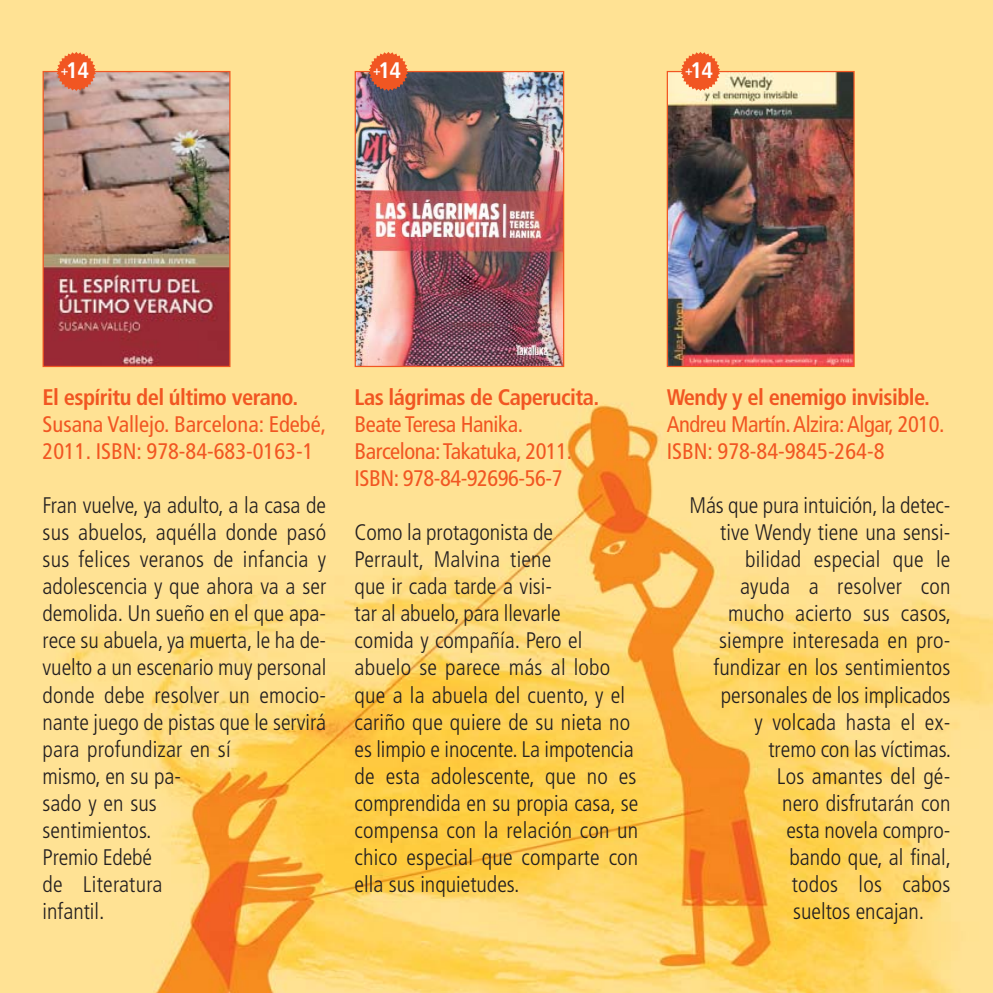
<style>
.page{position:relative;width:993px;height:993px;background:#fff}
.page>*{position:absolute;margin:0;border:0;box-sizing:border-box;transform-origin:0 0}
.t1{font:300 condensed 22.5px/27px "Frutiger";color:#231f20}
.t2{font:condensed 22.5px/27px "Frutiger";letter-spacing:-.02em;color:#f15622}
.t3{font:700 condensed 22.5px "Frutiger";letter-spacing:-.025em;color:#f15622}
.t4{font:condensed 22.5px/27px "Frutiger";color:#f15622}
.t5{font:700 condensed 22.5px "Frutiger";color:#fff}
.s1{font-size:12.75px}
</style>
<div class="page">
<img style="left:0;top:0;width:992px;height:992px">
<img style="left:356px;top:73px;width:206px;height:292px">
<div style="left:354px;top:71px;width:210px;height:296px;border:1px solid #f15622"></div>
<img style="left:45px;top:73px;width:183px;height:292px">
<div style="left:43px;top:71px;width:187px;height:296px;border:1px solid #f15622"></div>
<img style="left:668px;top:73px;width:184px;height:292px">
<div style="left:666px;top:71px;width:188px;height:296px;border:1px solid #f15622"></div>
<svg style="left:57px;top:52px;width:39px;height:39px"></svg>
<svg style="left:368px;top:52px;width:40px;height:39px"></svg>
<svg style="left:680px;top:52px;width:39px;height:39px"></svg>
<p class="t5" style="left:61px;top:61px;width:30px"><span class="s1">+</span>14</p>
<p class="t5" style="left:373px;top:61px;width:30px"><span class="s1">+</span>14</p>
<p class="t5" style="left:685px;top:61px;width:30px"><span class="s1">+</span>14</p>
<p class="t3" style="left:43px;top:388px;width:257px">El espíritu del último verano.</p>
<p class="t4" style="left:43px;top:412px;width:285px">Susana Vallejo. Barcelona: Edebé,<br>2011. ISBN: 978-84-683-0163-1</p>
<p class="t1" style="left:43px;top:493px;width:285px">Fran vuelve, ya adulto, a la casa de sus abuelos, aquélla donde pasó sus felices veranos de infancia y adolescencia y que ahora va a ser demolida. Un sueño en el que apa&shy;rece su abuela, ya muerta, le ha de&shy;vuelto a un escenario muy personal donde debe resolver un emocio&shy;nante juego de pistas que le servirá para profundizar en sí<br>mismo, en su pa-<br>sado y en sus<br>sentimientos.<br>Premio Edebé<br>de Literatura<br>infantil.</p>
<p class="t3" style="left:354px;top:388px;width:246px">Las lágrimas de Caperucita.</p>
<p class="t2" style="left:354px;top:412px;width:219px">Beate Teresa Hanika.<br>Barcelona: Takatuka, 2011.<br>ISBN: 978-84-92696-56-7</p>
<p class="t1" style="left:354px;top:520px;width:285px">Como la protagonista de<br>Perrault, Malvina tiene<br>que ir cada tarde a visi-<br>tar al abuelo, para llevarle<br>comida y compañía. Pero el abuelo se parece más al lobo que a la abuela del cuento, y el cariño que quiere de su nieta no es limpio e inocente. La impotencia de esta adolescente, que no es comprendida en su propia casa, se compensa con la relación con un chico especial que comparte con ella sus inquietudes.</p>
<p class="t3" style="left:666px;top:388px;width:264px">Wendy y el enemigo invisible.</p>
<p class="t2" style="left:666px;top:412px;width:279px">Andreu Martín. Alzira: Algar, 2010.<br>ISBN: 978-84-9845-264-8</p>
<p class="t1" style="left:689px;top:493px;width:262px">Más que pura intuición, la detec-</p>
<p class="t1" style="left:719px;top:520px;width:232px">tive Wendy tiene una sensi-</p>
<p class="t1" style="left:744px;top:547px;width:207px">bilidad especial que le</p>
<p class="t1" style="left:739px;top:574px;width:212px">ayuda a resolver con</p>
<p class="t1" style="left:728px;top:601px;width:224px">mucho acierto sus casos,</p>
<p class="t1" style="left:718px;top:628px;width:233px">siempre interesada en pro-</p>
<p class="t1" style="left:713px;top:655px;width:238px">fundizar en los sentimientos</p>
<p class="t1" style="left:720px;top:682px;width:231px">personales de los implicados</p>
<p class="t1" style="left:754px;top:709px;width:197px">y volcada hasta el ex-</p>
<p class="t1" style="left:768px;top:736px;width:184px">tremo con las víctimas.</p>
<p class="t1" style="left:776px;top:763px;width:175px">Los amantes del gé-</p>
<p class="t1" style="left:782px;top:790px;width:170px">nero disfrutarán con</p>
<p class="t1" style="left:786px;top:817px;width:165px">esta novela compro-</p>
<p class="t1" style="left:789px;top:844px;width:163px">bando que, al final,</p>
<p class="t1" style="left:791px;top:871px;width:160px">todos los cabos</p>
<p class="t1" style="left:793px;top:898px;width:133px">sueltos encajan.</p>
</div>
